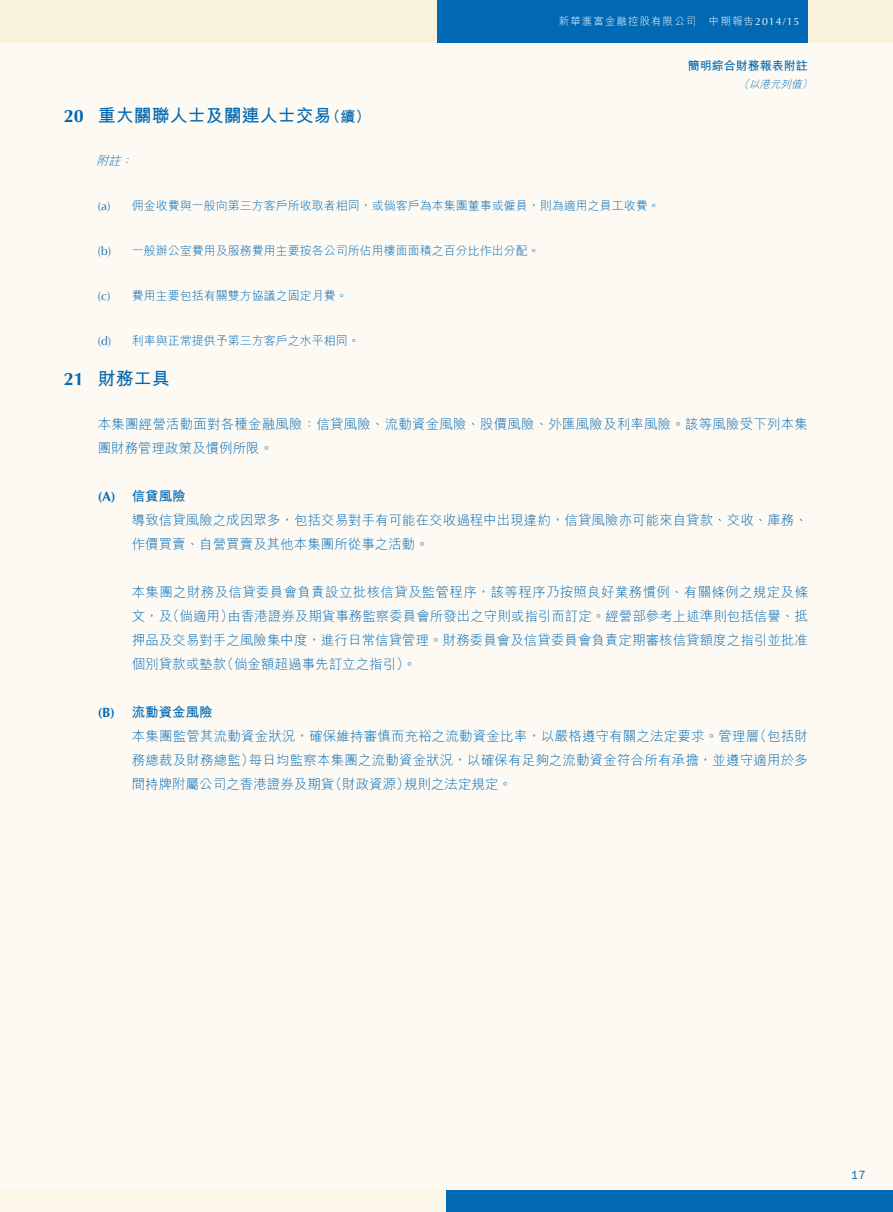
<style>
.page{position:relative;width:893px;height:1212px;background:#fdfaf3}
.page>*{position:absolute;margin:0;border:0;box-sizing:border-box;transform-origin:0 0}
.t1{font:18px "M Hei HK Bold B5 pc H";color:#0168b3}
.t2{font:13.5px/24px "M Hei HK Light B5 pc H";color:#0168b3}
.t3{font:12px "M Hei HK Light B5 pc H";color:#0168b3}
.t4{font:12px "M Hei HK Bold B5 pc H";color:#0168b3}
.t5{font:italic 12px "M Hei HK Light B5 pc H";color:#0168b3}
.t6{font:12px "Franklin Gothic";color:#0168b3}
.t7{font:10.5px "M Hei HK Light B5 pc H";letter-spacing:.1em;color:#fff}
.t8{font:italic 10.5px "M Hei HK Light B5 pc H";color:#0168b3}
.s1{font-family:"Optima"}
.s2{font-family:"Optima";font-weight:700}
.s3{font-size:15px}
.s4{font-family:"M Hei HK Bold B5 pc H"}
</style>
<div class="page">
<div style="left:808px;top:0;width:85px;height:43px;background:#fbf2dd"></div>
<div style="left:437px;top:0;width:371px;height:43px;background:#0168b3"></div>
<div style="left:0;top:0;width:437px;height:43px;background:#fbf2dd"></div>
<div style="left:0;top:1191px;width:446px;height:21px;background:#fcf6e9"></div>
<div style="left:446px;top:1191px;width:447px;height:21px;background:#0168b3"></div>
<p class="t7" style="left:559px;top:17px;width:242px">新華滙富金融控股有限公司　中期報告<span class="s1">2014/15</span></p>
<p class="t4" style="left:688px;top:61px;width:121px">簡明綜合財務報表附註</p>
<p class="t8" style="left:739px;top:81px;width:78px">（以港元列值）</p>
<p class="t1" style="left:64px;top:109px;width:308px"><span class="s2">20</span> 重大關聯人士及關連人士交易<span class="s3">（續）</span></p>
<p class="t5" style="left:97px;top:156px;width:41px">附註：</p>
<p class="t3" style="left:98px;top:201px;width:564px"><span class="s1">(a)</span> 佣金收費與一般向第三方客戶所收取者相同，或倘客戶為本集團董事或僱員，則為適用之員工收費。</p>
<p class="t3" style="left:98px;top:246px;width:444px"><span class="s1">(b)</span> 一般辦公室費用及服務費用主要按各公司所佔用樓面面積之百分比作出分配。</p>
<p class="t3" style="left:98px;top:291px;width:252px"><span class="s1">(c)</span> 費用主要包括有關雙方協議之固定月費。</p>
<p class="t3" style="left:98px;top:336px;width:264px"><span class="s1">(d)</span> 利率與正常提供予第三方客戶之水平相同。</p>
<p class="t1" style="left:64px;top:371px;width:108px"><span class="s2">21</span> 財務工具</p>
<p class="t2" style="left:98px;top:414px;width:712px">本集團經營活動面對各種金融風險：信貸風險、流動資金風險、股價風險、外匯風險及利率風險。該等風險受下列本集團財務管理政策及慣例所限。</p>
<p class="t2" style="left:132px;top:486px;width:678px;text-indent:-34px"><span class="s2">(A)</span> <span class="s4">信貸風險<br></span>導致信貸風險之成因眾多，包括交易對手有可能在交收過程中出現違約，信貸風險亦可能來自貸款、交收、庫務、作價買賣、自營買賣及其他本集團所從事之活動。</p>
<p class="t2" style="left:132px;top:582px;width:678px;text-align:justify">本集團之財務及信貸委員會負責設立批核信貸及監管程序，該等程序乃按照良好業務慣例、有關條例之規定及條文，及（倘適用）由香港證券及期貨事務監察委員會所發出之守則或指引而訂定。經營部參考上述準則包括信譽、抵押品及交易對手之風險集中度，進行日常信貸管理。財務委員會及信貸委員會負責定期審核信貸額度之指引並批准個別貸款或墊款（倘金額超過事先訂立之指引）。</p>
<p class="t2" style="left:132px;top:702px;width:678px;text-indent:-34px"><span class="s2">(B)</span> <span class="s4">流動資金風險<br></span>本集團監管其流動資金狀況，確保維持審慎而充裕之流動資金比率，以嚴格遵守有關之法定要求。管理層（包括財務總裁及財務總監）每日均監察本集團之流動資金狀況，以確保有足夠之流動資金符合所有承擔，並遵守適用於多間持牌附屬公司之香港證券及期貨（財政資源）規則之法定規定。</p>
<p class="t6" style="left:851px;top:1171px;width:16px">17</p>
</div>
